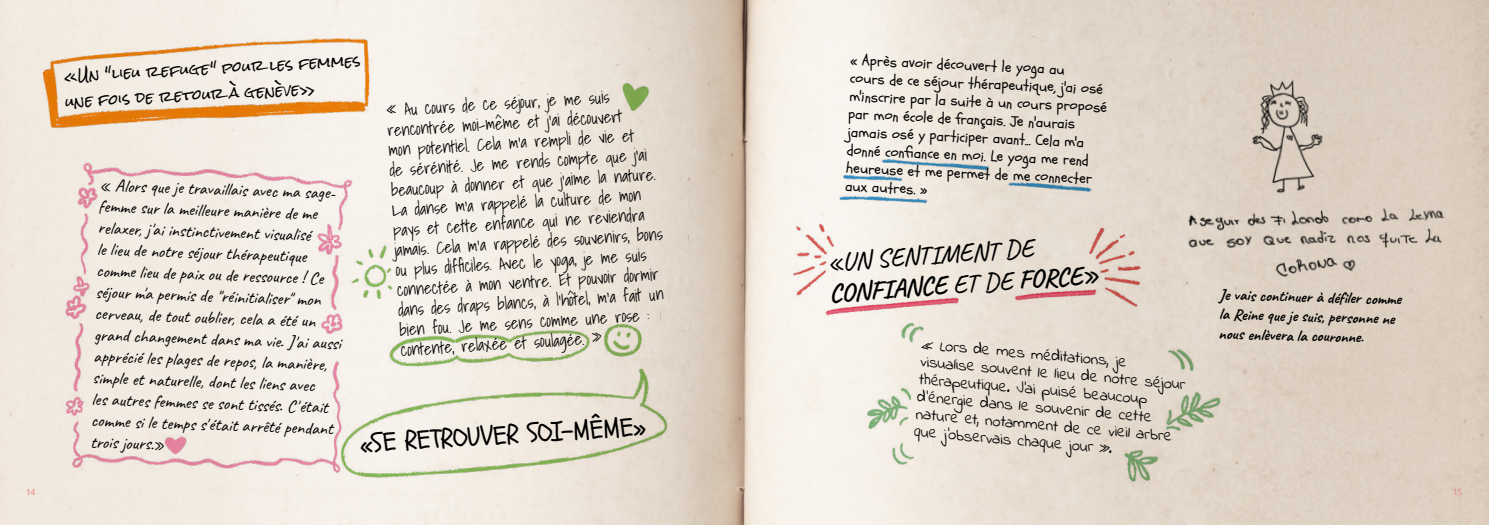
<style>
.page{position:relative;width:1489px;height:525px;background:#fff}
.page>*{position:absolute;margin:0;border:0;box-sizing:border-box;transform-origin:0 0}
.t1{font:26.88px "Schoolbell";color:#000}
.t2{font:500 25.75px/30.9px "Caveat";color:#000}
.t3{font:17.88px/21.4px "Caveat";color:#000}
.t4{font:300 16.62px/20px "Shadows Into";color:#000}
.t5{font:16.25px/17.5px "Indie Flower";color:#000}
.t6{font:700 16.25px/19.6px "Caveat";color:#000}
.t7{font:15px/17.9px "Schoolbell";color:#000}
.t8{font:13.5px/25.8px "Rock Salt";color:#000}
.t9{font:500 8.75px "Arima Madurai";color:#f08287}
.s1{font-weight:700}
</style>
<div class="page">
<img style="left:0;top:0;width:1488px;height:524px">
<img style="left:1171px;top:59px;width:280px;height:243px">
<p class="t9" style="left:26px;top:488px;width:11px">14</p>
<p class="t8" style="left:63px;top:62px;width:298px;rotate:-3deg">«Un "lieu r efug e" pour les femmes une fois de r etour à g enève»</p>
<p class="t4" style="left:386px;top:101px;width:271px;rotate:-3deg">« Au cours de ce séjour, je me suis rencontrée moi-même et j'ai découvert<br>mon potentiel. Cela m'a rempli de vie et<br>de sérénité. Je me rends compte que j'ai beaucoup à donner et que j'aime la nature.<br>La danse m'a rappelé la culture de mon pays et cette enfance qui ne reviendra jamais. Cela m'a rappelé des souvenirs, bons ou plus diffi ciles. Avec le yoga, je me suis connectée à mon ventre. Et pouvoir dormir dans des draps blancs, à l'hôtel, m'a fait un bien fou. Je me sens comme une rose : contente, relaxée et soulagée. »</p>
<p class="t3" style="left:100px;top:174px;width:249px;rotate:2deg">« Alors que je travaillais avec ma sage&shy;femme sur la meilleure manière de me relaxer, j'ai instinctivement visualisé<br>le lieu de notre séjour thérapeutique comme lieu de paix ou de ressource ! Ce séjour m'a permis de "réinitialiser" mon cerveau, de tout oublier, cela a été un grand changement dans ma vie. J'ai aussi apprécié les plages de repos, la manière, simple et naturelle, dont les liens avec<br>les autres femmes se sont tissés. C'était comme si le temps s'était arrêté pendant trois jours.»</p>
<h1 class="t1" style="left:359px;top:432px;width:287px;rotate:-4deg">«SE RETROUVER SOI-MÊME»</h1>
<p class="t7" style="left:849px;top:53px;width:260px;rotate:2deg">« Après avoir découvert le yoga au<br>cours de ce séjour thérapeutique, j'ai osé m'inscrire par la suite à un cours proposé par mon école de français. Je n'aurais jamais osé y participer avant... Cela m'a donné confi ance en moi. Le yoga me rend heureuse et me permet de me connecter aux autres. »</p>
<h2 class="t2" style="left:826px;top:246px;width:271px;rotate:-4deg">«UN SENTIMENT DE<br><span class="s1">CONFIANCE</span> ET DE <span class="s1">FORCE»</span></h2>
<p class="t5" style="left:922px;top:338px;width:267px;rotate:5deg">« Lors de mes méditations, je<br>visualise souvent le lieu de notre séjour thérapeutique. J’ai puisé beaucoup d’énergie dans le souvenir de cette nature et, notamment de ce vieil arbre que j’observais chaque jour ».</p>
<p class="t6" style="left:1219px;top:283px;width:183px;rotate:2deg">Je vais continuer à défi ler comme la Reine que je suis, personne ne nous enlèvera la couronne.</p>
<p class="t9" style="left:1453px;top:488px;width:10px">15</p>
</div>
